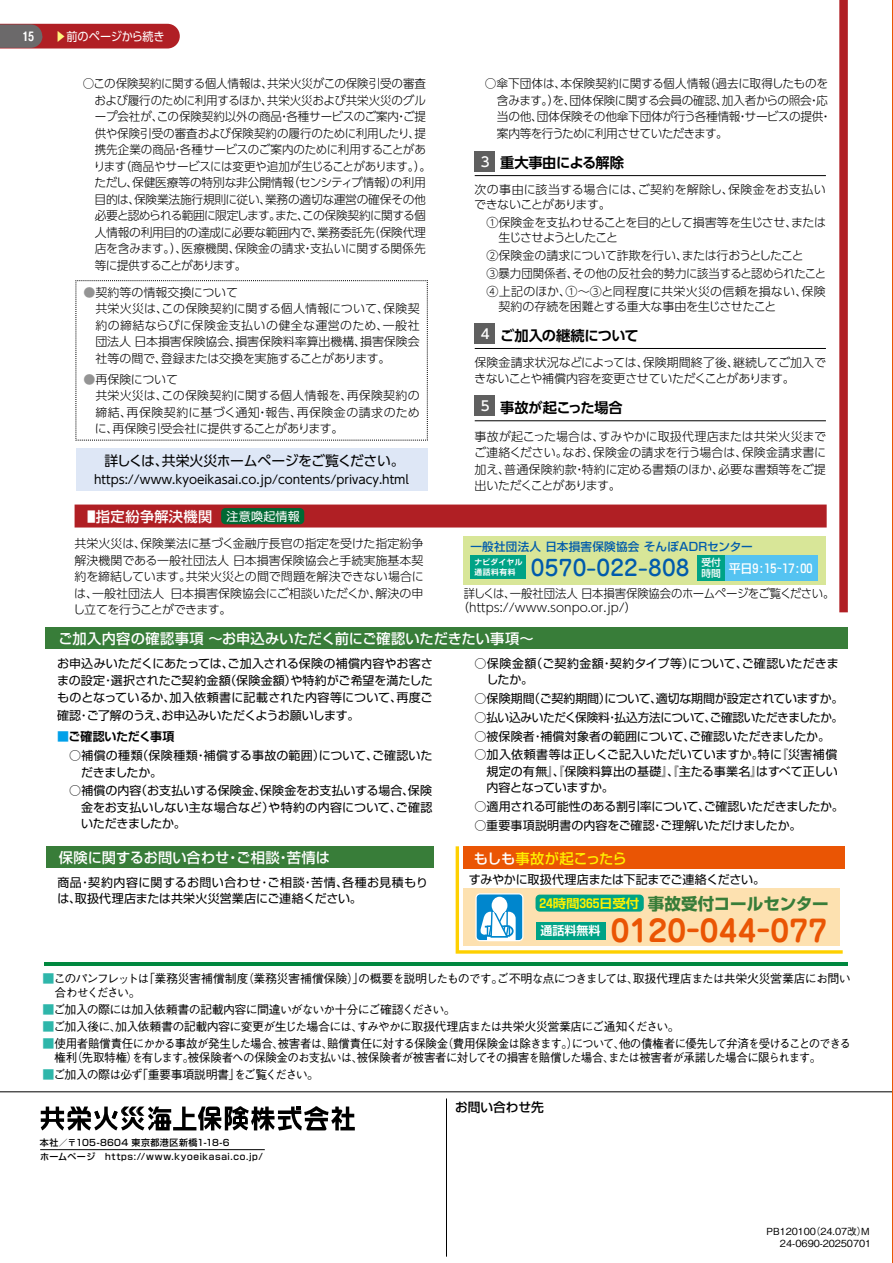
<style>
.page{position:relative;width:893px;height:1263px;background:#fff}
.page>*{position:absolute;margin:0;border:0;box-sizing:border-box;transform-origin:0 0}
.t1{font:700 29.7px "Jun 501 Pro";letter-spacing:.01em;color:#ea5504}
.t2{font:500 21.75px "Jun 34 Pro";letter-spacing:.01em;color:#005bac}
.t3{font:700 16.5px "Shin Go Pr 5";color:#387d39}
.t4{font:500 14.25px "Shin Go Pr 5";letter-spacing:.005em;color:#fff}
.t5{font:700 14.25px "UD Shin Go Pr 6 De";letter-spacing:-.025em;color:#000}
.t6{font:500 14.25px "Shin Go Pr 5";letter-spacing:-.01em;color:#fff100}
.t7{font:500 14.25px "Shin Go Pr 5";letter-spacing:.025em;color:#fff;scale:.6 1}
.t8{font:13.8px "UD Shin Go Pr 6";letter-spacing:-.03em;color:#000}
.t9{font:500 12.75px "Shin Go Pr 5";color:#000}
.t10{font:300 12px/16.5px "UD Shin Go Pr 6";letter-spacing:-.02em;color:#000}
.t11{font:12px/16.5px "Shin Go Pr 5";letter-spacing:-.005em;color:#000;text-align:justify}
.t12{font:300 12px/16.5px "UD Shin Go Pr 6";letter-spacing:-.02em;color:#000;scale:.96 1}
.t13{font:300 12px/16.5px "UD Shin Go Pr 6";color:#000}
.t14{font:500 12px/14.4px "Gothic BBB Pr 5";letter-spacing:-.06em;color:#000}
.t15{font:500 12px/14.4px "Gothic BBB Pr 5";letter-spacing:-.06em;color:#000;scale:.96 1}
.t16{font:300 12px/13.5px "UD Shin Go Pr 6";letter-spacing:-.02em;color:#000;scale:.95 1}
.t17{font:12px/16.5px "Shin Go Pr 5";letter-spacing:.025em;color:#000}
.t18{font:12px "UD Shin Go Pr 6";color:#000}
.t19{font:12px "Shin Go Pr 5";letter-spacing:-.035em;color:#000}
.t20{font:500 12px "Shin Go Pr 5";color:#fff}
.t21{font:12px "UD Shin Go Pr 6";letter-spacing:-.02em;color:#fff;scale:.93 1}
.t22{font:700 12px "Shin Go Pr 5 De";letter-spacing:-.02em;color:#000}
.t23{font:12px "Shin Go Pr 5";letter-spacing:.02em;color:#fff}
.t24{font:700 12px "Shin Go Pro De";color:#fff}
.t25{font:700 12px "Gothic MB101 Pr 6 De";color:#fff}
.t26{font:500 11.55px "Shin Go Pr 5";letter-spacing:.02em;color:#005bac}
.t27{font:500 9.75px/12px "Gothic BBB Pr 5";letter-spacing:-.01em;color:#000;text-align:right}
.t28{font:500 9.75px/10.8px "Shin Go Pr 5";color:#fff}
.t29{font:500 9px/14.4px "Shin Go Pr 5";letter-spacing:.06em;color:#000}
.t30{font:700 7.8px/10.1px "Shin Go Pro De";letter-spacing:.08em;color:#fff}
.s1{color:#fff67f}
.s2{font-family:"UD Shin Go Pr 6";font-weight:500;font-size:13.5px;color:#fff}
.s3{color:#949494}
.s4{color:#00a0e9}
.s5{color:#fff}
.s6{font-family:"Shin Go Pr 5 De";font-size:12.15px;color:#fff100}
.s7{color:#2eb6aa}
</style>
<div class="page">
<hr style="left:0;top:1091px;width:893px;height:1px;background:#000">
<hr style="left:40px;top:1149px;width:225px;height:1px;background:#000">
<svg style="left:41px;top:1106px;width:314px;height:24px"></svg>
<hr style="left:446px;top:1098px;width:1px;height:158px;background:#000">
<div style="left:46px;top:846px;width:387px;height:22px;background:#387d39"></div>
<div style="left:46px;top:627px;width:802px;height:22px;background:#387d39"></div>
<svg style="left:455px;top:846px;width:390px;height:108px"></svg>
<hr style="left:44px;top:962px;width:803px;height:4px;background:#00883f">
<div style="left:463px;top:536px;width:363px;height:48px;background:#d8e698"></div>
<div style="left:698px;top:555px;width:120px;height:25px;background:#54c3f1"></div>
<div style="left:698px;top:555px;width:27px;height:25px;background:#00a386"></div>
<div style="left:471px;top:556px;width:55px;height:23px;background:#00a386"></div>
<div style="left:76px;top:449px;width:351px;height:42px;background:#dee7f6"></div>
<div style="left:75px;top:505px;width:751px;height:22px;background:#b01f24"></div>
<div style="left:75px;top:504px;width:752px;height:23px;border:2px solid #b01f24"></div>
<div style="left:839px;top:0;width:9px;height:612px;background:#b01f24"></div>
<svg style="left:0;top:24px;width:180px;height:25px;background:#a4363a"></svg>
<div style="left:221px;top:508px;width:83px;height:16px;background:#006934;border-radius:4px"></div>
<svg style="left:76px;top:280px;width:352px;height:160px"></svg>
<hr style="left:475px;top:175px;width:351px;height:1px;background:#000">
<div style="left:474px;top:151px;width:21px;height:21px;background:#5f5f5f"></div>
<hr style="left:475px;top:420px;width:351px;height:1px;background:#000">
<div style="left:474px;top:395px;width:21px;height:21px;background:#5f5f5f"></div>
<hr style="left:475px;top:348px;width:351px;height:1px;background:#000">
<div style="left:474px;top:323px;width:21px;height:21px;background:#5f5f5f"></div>
<img style="left:892px;top:0;width:1px;height:1263px">
<p class="t25" style="left:22px;top:27px;width:13px">15</p>
<p class="t21" style="left:55px;top:27px;width:119px"><span class="s1">▶</span>前のページから続き</p>
<p class="t12" style="left:94px;top:75px;width:353px;text-indent:-11px">○この保険契約に関する個人情報は、共栄火災がこの保険引受の審査および履行のために利用するほか、共栄火災および共栄火災のグループ会社が、この保険契約以外の商品・各種サービスのご案内・ご提供や保険引受の審査および保険契約の履行のために利用したり、提携先企業の商品・各種サービスのご案内のために利用することがあります（商品やサービスには変更や追加が生じることがあります。）。ただし、保健医療等の特別な非公開情報（センシティブ情報）の利用目的は、保険業法施行規則に従い、業務の適切な運営の確保その他必要と認められる範囲に限定します。また、この保険契約に関する個人情報の利用目的の達成に必要な範囲内で、業務委託先（保険代理店を含みます。）、医療機関、保険金の請求・支払いに関する関係先等に提供することがあります。</p>
<p class="t10" style="left:497px;top:75px;width:336px;text-indent:-12px">○傘下団体は、本保険契約に関する個人情報（過去に取得したものを含みます。）を、団体保険に関する会員の確認、加入者からの照会・応当の他、団体保険その他傘下団体が行う各種情報・サービスの提供・案内等を行うために利用させていただきます。</p>
<p class="t5" style="left:481px;top:151px;width:145px"><span class="s2">3</span> 重大事由による解除</p>
<p class="t13" style="left:474px;top:182px;width:353px;line-height:15px">次の事由に該当する場合には、ご契約を解除し、保険金をお支払いできないことがあります。</p>
<p class="t10" style="left:498px;top:215px;width:329px;line-height:15px;text-indent:-12px">①保険金を支払わせることを目的として損害等を生じさせ、または生じさせようとしたこと</p>
<p class="t13" style="left:486px;top:246px;width:341px;line-height:18px">②保険金の請求について詐欺を行い、または行おうとしたこと<br>③暴力団関係者、その他の反社会的勢力に該当すると認められたこと<br>④上記のほか、①～③と同程度に共栄火災の信頼を損ない、保険</p>
<p class="t10" style="left:498px;top:298px;width:279px">契約の存続を困難とする重大な事由を生じさせたこと</p>
<p class="t10" style="left:95px;top:283px;width:326px;text-indent:-12px"><span class="s3">●</span>契約等の情報交換について<br>共栄火災は、この保険契約に関する個人情報について、保険契約の締結ならびに保険金支払いの健全な運営のため、一般社団法人 日本損害保険協会、損害保険料率算出機構、損害保険会社等の間で、登録または交換を実施することがあります。</p>
<p class="t13" style="left:95px;top:370px;width:327px;text-indent:-12px"><span class="s3">●</span>再保険について<br>共栄火災は、この保険契約に関する個人情報を、再保険契約の締結、再保険契約に基づく通知・報告、再保険金の請求のために、再保険引受会社に提供することがあります。</p>
<p class="t18" style="left:94px;top:469px;width:316px">https://www.kyoeikasai.co.jp/contents/privacy.html</p>
<p class="t5" style="left:481px;top:324px;width:159px"><span class="s2">4</span> ご加入の継続について</p>
<p class="t10" style="left:474px;top:354px;width:353px">保険金請求状況などによっては､保険期間終了後､継続してご加入できないことや補償内容を変更させていただくことがあります｡</p>
<p class="t5" style="left:481px;top:396px;width:143px"><span class="s2">5</span> 事故が起こった場合</p>
<p class="t10" style="left:474px;top:428px;width:354px;text-align:justify">事故が起こった場合は、すみやかに取扱代理店または共栄火災までご連絡ください。なお、保険金の請求を行う場合は、保険金請求書に加え、普通保険約款・特約に定める書類のほか、必要な書類等をご提出いただくことがあります。</p>
<p class="t8" style="left:104px;top:449px;width:302px">詳しくは、共栄火災ホームページをご覧ください。</p>
<p class="t7" style="left:87px;top:504px;width:210px">■指定紛争解決機関</p>
<p class="t23" style="left:227px;top:506px;width:75px">注意喚起情報</p>
<p class="t10" style="left:73px;top:535px;width:352px;text-align:justify">共栄火災は、保険業法に基づく金融庁長官の指定を受けた指定紛争解決機関である一般社団法人 日本損害保険協会と手続実施基本契約を締結しています。共栄火災との間で問題を解決できない場合には、一般社団法人 日本損害保険協会にご相談いただくか、解決の申し立てを行うことができます。</p>
<p class="t26" style="left:470px;top:537px;width:284px">一般社団法人 日本損害保険協会 そんぽADRセンター</p>
<p class="t30" style="left:474px;top:556px;width:50px">ナビダイヤル通話料有料</p>
<h2 class="t2" style="left:531px;top:550px;width:160px">0570-022-808</h2>
<p class="t28" style="left:701px;top:556px;width:21px">受付時間</p>
<p class="t20" style="left:729px;top:558px;width:85px">平日9:15~17:00</p>
<p class="t16" style="left:457px;top:587px;width:398px;text-indent:7px">詳しくは、一般社団法人 日本損害保険協会のホームページをご覧ください。（https://www.sonpo.or.jp/）</p>
<p class="t4" style="left:58px;top:627px;width:477px">ご加入内容の確認事項 ～お申込みいただく前にご確認いただきたい事項～</p>
<p class="t11" style="left:57px;top:654px;width:377px;line-height:17.2px">お申込みいただくにあたっては、ご加入される保険の補償内容やお客さまの設定・選択されたご契約金額（保険金額）や特約がご希望を満たしたものとなっているか、加入依頼書に記載された内容等について、再度ご確認・ご了解のうえ、お申込みいただくようお願いします。</p>
<p class="t22" style="left:57px;top:727px;width:119px"><span class="s4">■</span>ご確認いただく事項</p>
<p class="t11" style="left:81px;top:746px;width:353px;text-indent:-12px">○補償の種類（保険種類・補償する事故の範囲）について、ご確認いただきましたか。</p>
<p class="t11" style="left:81px;top:781px;width:353px;text-indent:-12px">○補償の内容（お支払いする保険金、保険金をお支払いする場合、保険金をお支払いしない主な場合など）や特約の内容について、ご確認いただきましたか。</p>
<p class="t11" style="left:486px;top:654px;width:354px;text-indent:-12px">○保険金額（ご契約金額・契約タイプ等）について、ご確認いただきましたか。</p>
<p class="t11" style="left:474px;top:689px;width:370px">○保険期間（ご契約期間）について、適切な期間が設定されていますか。</p>
<p class="t19" style="left:474px;top:707px;width:370px">○払い込みいただく保険料・払込方法について、ご確認いただきましたか。</p>
<p class="t11" style="left:474px;top:727px;width:357px">○被保険者・補償対象者の範囲について、ご確認いただきましたか。</p>
<p class="t11" style="left:486px;top:745px;width:353px;text-indent:-12px">○加入依頼書等は正しくご記入いただいていますか。特に『災害補償規定の有無』、『保険料算出の基礎』、『主たる事業名』はすべて正しい内容となっていますか。</p>
<p class="t11" style="left:474px;top:797px;width:371px">○適用される可能性のある割引率について、ご確認いただきましたか。</p>
<p class="t11" style="left:474px;top:816px;width:328px">○重要事項説明書の内容をご確認・ご理解いただけましたか。</p>
<p class="t4" style="left:59px;top:846px;width:273px">保険に関するお問い合わせ・ご相談・苦情は</p>
<p class="t6" style="left:474px;top:847px;width:154px"><span class="s5">もしも</span>事故が起こったら</p>
<p class="t11" style="left:469px;top:870px;width:298px">すみやかに取扱代理店または下記までご連絡ください。</p>
<p class="t24" style="left:541px;top:921px;width:61px">通話料無料</p>
<h1 class="t1" style="left:611px;top:907px;width:218px">0120-044-077</h1>
<p class="t17" style="left:57px;top:873px;width:372px">商品・契約内容に関するお問い合わせ・ご相談・苦情、各種お見積もりは、取扱代理店または共栄火災営業店にご連絡ください。</p>
<h3 class="t3" style="left:540px;top:890px;width:290px"><span class="s6">24時間365日受付</span> 事故受付コールセンター</h3>
<p class="t14" style="left:55px;top:970px;width:798px;text-indent:-12px"><span class="s7">■</span>このパンフレットは「業務災害補償制度（業務災害補償保険）」の概要を説明したものです。ご不明な点につきましては、取扱代理店または共栄火災営業店にお問い合わせください。</p>
<p class="t14" style="left:43px;top:1001px;width:415px"><span class="s7">■</span>ご加入の際には加入依頼書の記載内容に間違いがないか十分にご確認ください。</p>
<p class="t14" style="left:43px;top:1018px;width:639px"><span class="s7">■</span>ご加入後に、加入依頼書の記載内容に変更が生じた場合には、すみやかに取扱代理店または共栄火災営業店にご通知ください。</p>
<p class="t15" style="left:55px;top:1035px;width:831px;text-indent:-12px"><span class="s7">■</span>使用者賠償責任にかかる事故が発生した場合、被害者は、賠償責任に対する保険金（費用保険金は除きます。）について、他の債権者に優先して弁済を受けることのできる権利（先取特権）を有します。被保険者への保険金のお支払いは、被保険者が被害者に対してその損害を賠償した場合、または被害者が承諾した場合に限られます。</p>
<p class="t14" style="left:43px;top:1066px;width:278px"><span class="s7">■</span>ご加入の際は必ず「重要事項説明書」をご覧ください。</p>
<p class="t9" style="left:455px;top:1097px;width:90px">お問い合わせ先</p>
<p class="t29" style="left:40px;top:1134px;width:225px">本社／〒105-8604 東京都港区新橋1-18-6<br>ホームページ　https://www.kyoeikasai.co.jp/</p>
<p class="t27" style="left:766px;top:1224px;width:106px">PB120100（24.07改）M<br>24-0690-20250701</p>
</div>
